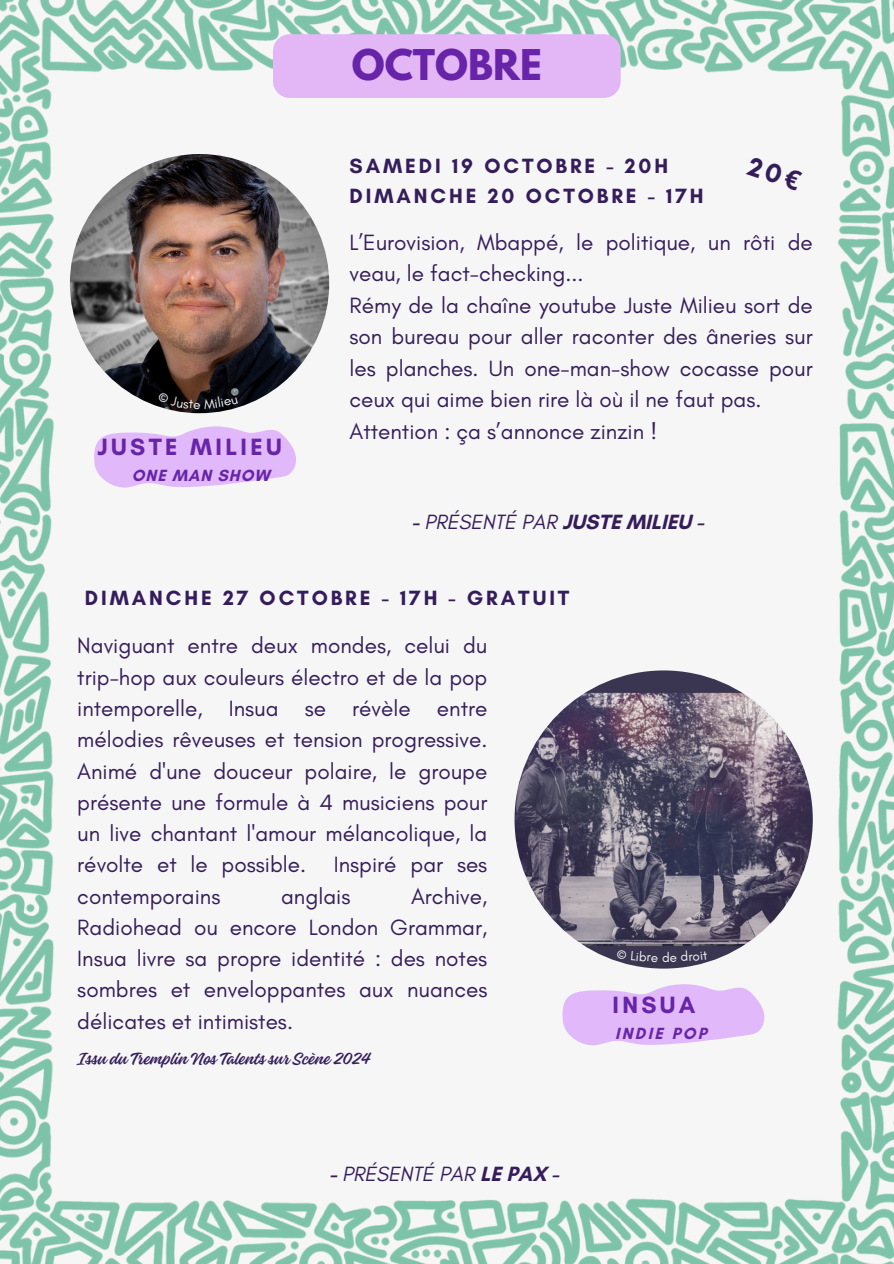
<style>
.page{position:relative;width:894px;height:1264px;background:#fff}
.page>*{position:absolute;margin:0;border:0;box-sizing:border-box;transform-origin:0 0}
.t1{font:700 37.5px "League Spartan";color:#6724a8}
.t2{font:700 24px "Glacial Indifference";letter-spacing:.14em;color:#6724a8}
.t3{font:22.5px/31.2px "Glacial Indifference";color:#351d5b;text-align:justify}
.t4{font:700 21px/29.2px "Glacial Indifference";letter-spacing:.14em;color:#351d5b}
.t5{font:700 21px "Glacial Indifference";color:#351d5b}
.t6{font:italic 21px "Glacial Indifference";color:#351d5b}
.t7{font:18px "Gladiola";color:#351d5b}
.t8{font:700 16.5px "Glacial Indifference";letter-spacing:.06em;color:#6724a8}
.t9{font:700 16.5px "Glacial Indifference";letter-spacing:.14em;color:#6724a8}
.t10{font:13.5px "Glacial Indifference";color:#f6f6f6}
.s1{font-weight:400;font-style:italic}
.s2{font-weight:700;font-style:normal}
</style>
<div class="page">
<img style="left:0;top:0;width:893px;height:1263px">
<div style="left:63px;top:98px;width:767px;height:1090px;background:#f6f6f6"></div>
<img style="left:70px;top:154px;width:259px;height:259px;border-radius:50%">
<img style="left:514px;top:670px;width:298px;height:298px;border-radius:50%">
<svg style="left:94px;top:426px;width:202px;height:61px"></svg>
<svg style="left:562px;top:984px;width:202px;height:61px"></svg>
<div style="left:273px;top:34px;width:347px;height:64px;background:#e3b6f5"></div>
<svg style="left:158px;top:392px;width:80px;height:17px"></svg>
<svg style="left:617px;top:949px;width:40px;height:12px"></svg>
<svg style="left:670px;top:950px;width:37px;height:11px"></svg>
<p class="t1" style="left:351px;top:46px;width:191px">OCTOBRE</p>
<h5 class="t2" style="left:98px;top:432px;width:186px">JUSTE MILIEU</h5>
<h5 class="t8" style="left:132px;top:465px;width:139px">ONE MAN SHOW</h5>
<h4 class="t4" style="left:349px;top:151px;width:355px">SAMEDI 19 OCTOBRE - 20H<br>DIMANCHE 20 OCTOBRE - 17H</h4>
<p class="t3" style="left:349px;top:226px;width:464px;text-align:left">L’Eurovision, Mbappé, le politique, un rôti de veau, le fact-checking...<br>Rémy de la chaîne youtube Juste Milieu sort de son bureau pour aller raconter des âneries sur les planches. Un one-man-show cocasse pour ceux qui aime bien rire là où il ne faut pas.<br>Attention : ça s’annonce zinzin !</p>
<p class="t5" style="left:412px;top:509px;width:293px">- <span class="s1">PRÉSENTÉ PAR</span> JUSTE MILIEU -</p>
<h5 class="t4" style="left:85px;top:583px;width:486px">DIMANCHE 27 OCTOBRE - 17H - GRATUIT</h5>
<h4 class="t3" style="left:77px;top:630px;width:411px">Naviguant entre deux mondes, celui du trip-hop aux couleurs électro et de la pop intemporelle, Insua se révèle entre mélodies rêveuses et tension progressive.<br>Animé d'une douceur polaire, le groupe présente une formule à 4 musiciens pour un live chantant l'amour mélancolique, la révolte et le possible. Inspiré par ses contemporains</h4>
<h4 class="t3" style="left:77px;top:880px;width:411px;text-indent:334px">Archive, Radiohead ou encore London Grammar, Insua livre sa propre identité : des notes sombres et enveloppantes aux nuances délicates et intimistes.</h4>
<p class="t7" style="left:77px;top:1045px;width:294px">Issu du Tremplin Nos Talents sur Scène 2024</p>
<h4 class="t3" style="left:281px;top:880px;width:71px">anglais</h4>
<p class="t6" style="left:329px;top:1160px;width:230px"><span class="s2">-</span> PRÉSENTÉ PAR <span class="s2">LE PAX -</span></p>
<p class="t10" style="left:661px;top:949px;width:9px">d</p>
<p class="t2" style="left:612px;top:990px;width:84px">INSUA</p>
<p class="t9" style="left:615px;top:1023px;width:93px">INDIE POP</p>
</div>
